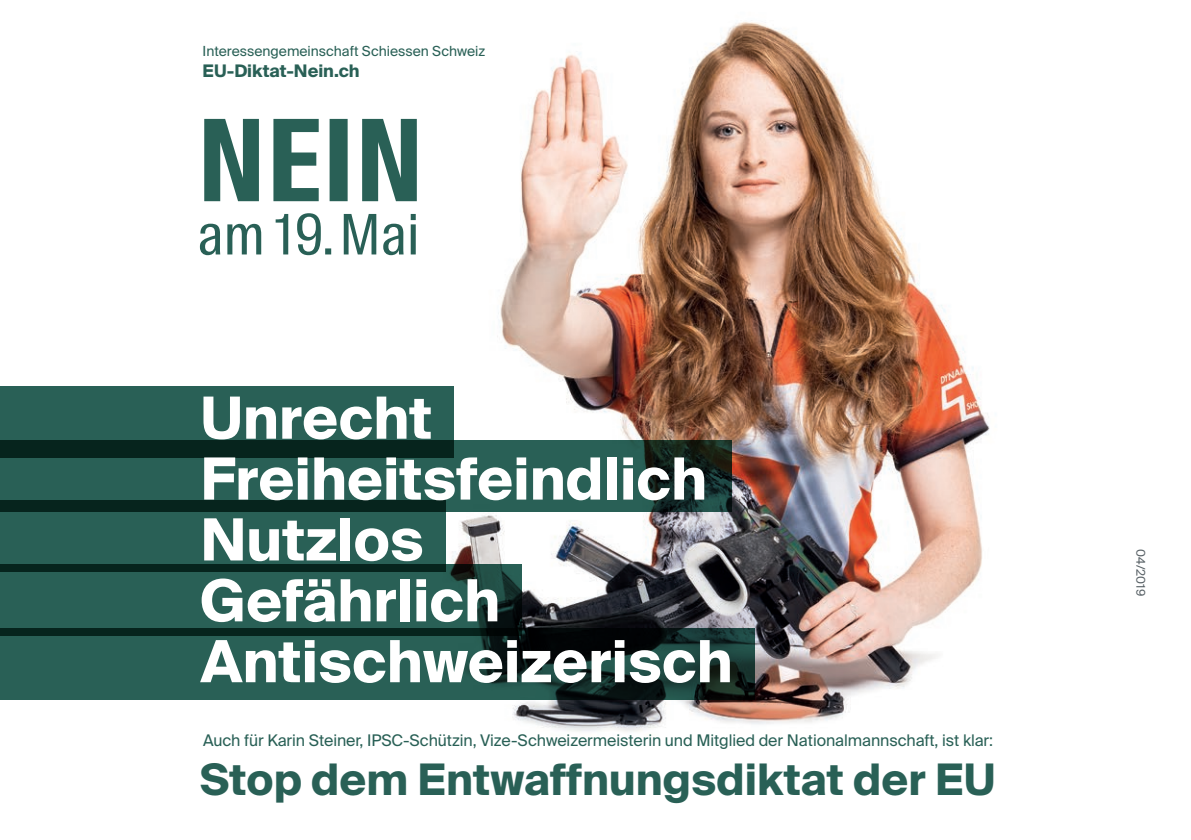
<style>
.page{position:relative;width:1191px;height:840px;background:#fff}
.page>*{position:absolute;margin:0;border:0;box-sizing:border-box;transform-origin:0 0}
.Kampagne__Titel{font:700 58px "Suisse Intl";color:#fff}
.Abstimmungsaufruf{font:700 43.4px "Suisse Intl";color:#296056}
.t1{font:700 17.2px "Suisse Intl";color:#296056}
.Testimonial{font:16px "Suisse Intl";letter-spacing:-.005em;color:#296056}
.t2{font:14px "Suisse Intl";color:#296056}
.Grundtext{font:12px "Suisse Intl";color:#576065}
</style>
<div class="page">
<img style="left:0;top:20px;width:990px;height:712px">
<hr style="left:1190px;top:564px;width:1px;height:71px;background:#f05f3f">
<div style="left:0;top:386px;width:454px;height:71px;background:#296056"></div>
<svg style="left:0;top:440px;width:731px;height:71px;background:#204e45"></svg>
<svg style="left:0;top:500px;width:445px;height:64px;background:#22544b"></svg>
<svg style="left:0;top:564px;width:522px;height:63px;background:#23544b"></svg>
<svg style="left:0;top:627px;width:754px;height:72px;background:#1e4840"></svg>
<svg style="left:200px;top:213px;width:216px;height:42px"></svg>
<svg style="left:204px;top:119px;width:213px;height:82px"></svg>
<p class="t2" style="left:203px;top:43px;width:284px">Interessengemeinschaft Schiessen Schweiz</p>
<p class="t1" style="left:203px;top:61px;width:159px">EU-Diktat-Nein.ch</p>
<p class="Kampagne__Titel" style="left:200px;top:384px;width:233px">Unrecht</p>
<p class="Kampagne__Titel" style="left:200px;top:445px;width:508px">Freiheitsfeindlich</p>
<p class="Kampagne__Titel" style="left:200px;top:506px;width:225px">Nutzlos</p>
<p class="Kampagne__Titel" style="left:200px;top:567px;width:301px">Gefährlich</p>
<p class="Kampagne__Titel" style="left:200px;top:628px;width:534px">Antischweizerisch</p>
<p class="Testimonial" style="left:203px;top:731px;width:791px">Auch für Karin Steiner, IPSC-Schützin, Vize-Schweizermeisterin und Mitglied der Nationalmannschaft, ist klar:</p>
<p class="Abstimmungsaufruf" style="left:200px;top:753px;width:797px">Stop dem Entwaffnungsdiktat der EU</p>
<p class="Grundtext" style="left:1147px;top:549px;width:48px;rotate:90deg">04/2019</p>
</div>
